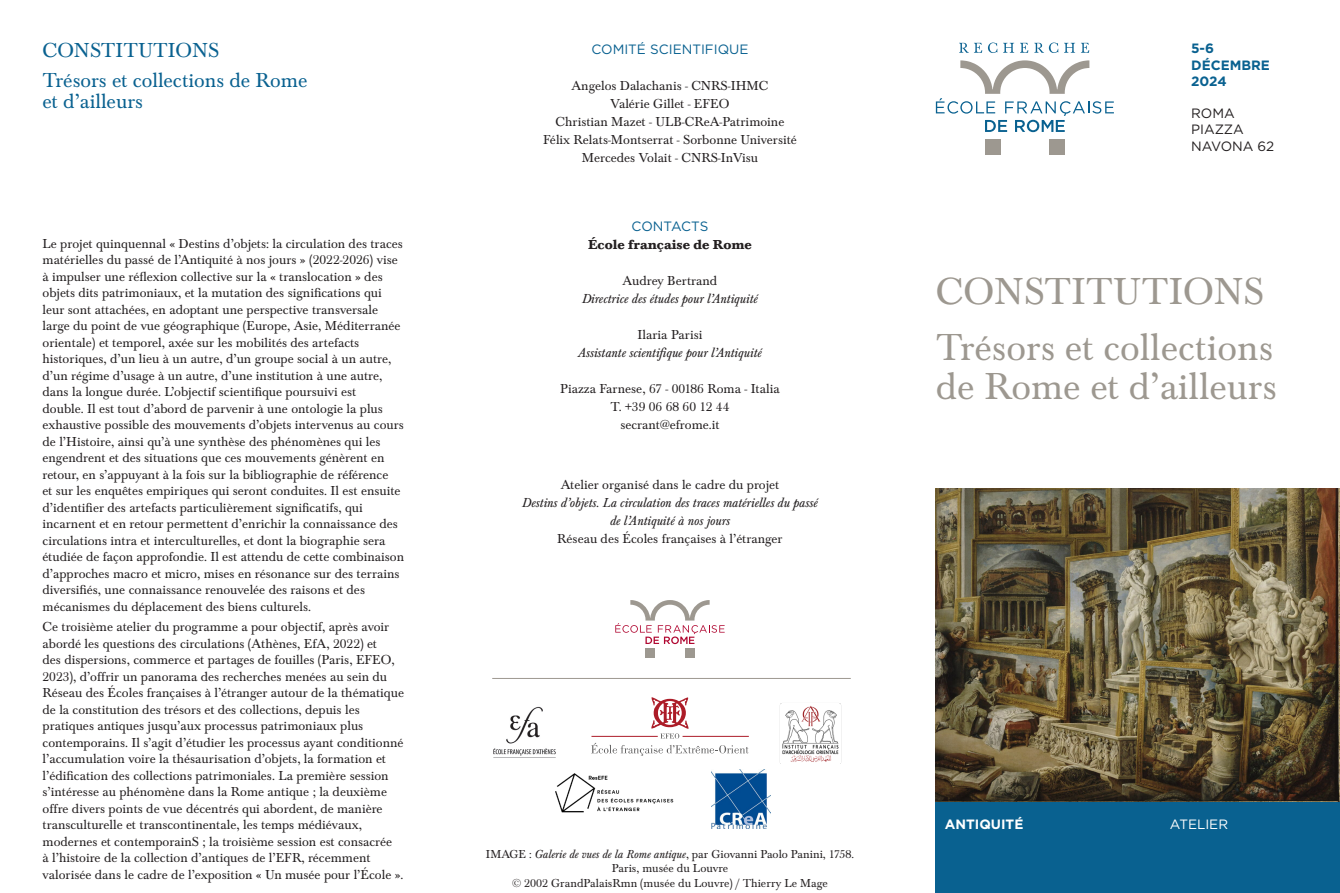
<style>
.page{position:relative;width:1340px;height:893px;background:#fff}
.page>*{position:absolute;margin:0;border:0;box-sizing:border-box;transform-origin:0 0}
.t1{font:39px/39px "Baskerville Std";color:#9d9890}
.t2{font:21px/21px "Baskerville Std";color:#096190}
.t3{font:13.5px/16.5px "Baskerville Std";color:#231f20}
.t4{font:italic 13.5px "Baskerville Std";color:#231f20}
.t5{font:13.5px "Gotham";color:#096190}
.t6{font:700 13.5px "Baskerville Std";color:#231f20}
.t7{font:13.5px "Gotham";color:#231f20}
.t8{font:700 13.5px "Gotham";color:#096190}
.t9{font:700 13.5px "Gotham";color:#fff}
.t10{font:13.5px "Gotham";color:#fff}
.t11{font:12px/14.4px "Baskerville Std";color:#231f20;text-align:center}
.s1{font-style:italic}
</style>
<div class="page">
<img style="left:935px;top:489px;width:404px;height:314px">
<div style="left:935px;top:803px;width:404px;height:90px;background:#096190"></div>
<svg style="left:959px;top:43px;width:38px;height:10px"></svg>
<svg style="left:1003px;top:43px;width:11px;height:10px"></svg>
<svg style="left:1020px;top:43px;width:8px;height:10px"></svg>
<svg style="left:1034px;top:43px;width:24px;height:10px"></svg>
<svg style="left:1064px;top:43px;width:25px;height:10px"></svg>
<div style="left:985px;top:140px;width:15px;height:15px;background:#9d9890"></div>
<div style="left:1049px;top:140px;width:15px;height:15px;background:#9d9890"></div>
<svg style="left:935px;top:60px;width:178px;height:72px"></svg>
<hr style="left:492px;top:678px;width:358px;height:1px;background:#9d9890">
<img style="left:779px;top:703px;width:63px;height:59px">
<svg style="left:591px;top:697px;width:157px;height:59px"></svg>
<img style="left:555px;top:773px;width:119px;height:40px">
<img style="left:493px;top:706px;width:63px;height:52px">
<div style="left:645px;top:649px;width:10px;height:9px;background:#9d9890"></div>
<div style="left:685px;top:649px;width:9px;height:9px;background:#9d9890"></div>
<svg style="left:615px;top:600px;width:109px;height:44px"></svg>
<img style="left:711px;top:769px;width:59px;height:59px">
<p class="t2" style="left:43px;top:40px;width:178px">CONSTITUTIONS</p>
<p class="t2" style="left:43px;top:70px;width:266px">Trésors et collections de Rome et d’ailleurs</p>
<p class="t3" style="left:43px;top:235px;width:363px">Le projet quinquennal « Destins d’objets: la circulation des traces matérielles du passé de l’Antiquité à nos jours » (2022-2026) vise à impulser une réflexion collective sur la « translocation » des objets dits patrimoniaux, et la mutation des significations qui leur sont attachées, en adoptant une perspective transversale large du point de vue géographique (Europe, Asie, Méditerranée orientale) et temporel, axée sur les mobilités des artefacts historiques, d’un lieu à un autre, d’un groupe social à un autre, d’un régime d’usage à un autre, d’une institution à une autre, dans la longue durée. L’objectif scientifique poursuivi est<br>double. Il est tout d’abord de parvenir à une ontologie la plus exhaustive possible des mouvements d’objets intervenus au cours de l’Histoire, ainsi qu’à une synthèse des phénomènes qui les engendrent et des situations que ces mouvements génèrent en retour, en s’appuyant à la fois sur la bibliographie de référence<br>et sur les enquêtes empiriques qui seront conduites. Il est ensuite d’identifier des artefacts particulièrement significatifs, qui incarnent et en retour permettent d’enrichir la connaissance des circulations intra et interculturelles, et dont la biographie sera étudiée de façon approfondie. Il est attendu de cette combinaison d’approches macro et micro, mises en résonance sur des terrains diversifiés, une connaissance renouvelée des raisons et des mécanismes du déplacement des biens culturels.</p>
<p class="t3" style="left:43px;top:619px;width:363px">Ce troisième atelier du programme a pour objectif, après avoir abordé les questions des circulations (Athènes, EfA, 2022) et<br>des dispersions, commerce et partages de fouilles (Paris, EFEO, 2023), d’offrir un panorama des recherches menées au sein du Réseau des Écoles françaises à l’étranger autour de la thématique de la constitution des trésors et des collections, depuis les pratiques antiques jusqu’aux processus patrimoniaux plus contemporains. Il s’agit d’étudier les processus ayant conditionné l’accumulation voire la thésaurisation d’objets, la formation et l’édification des collections patrimoniales. La première session s’intéresse au phénomène dans la Rome antique ; la deuxième offre divers points de vue décentrés qui abordent, de manière transculturelle et transcontinentale, les temps médiévaux, modernes et contemporainS ; la troisième session est consacrée<br>à l’histoire de la collection d’antiques de l’EFR, récemment valorisée dans le cadre de l’exposition « Un musée pour l’École ».</p>
<p class="t5" style="left:591px;top:41px;width:159px">COMITÉ SCIENTIFIQUE</p>
<p class="t3" style="left:571px;top:78px;width:198px">Angelos Dalachanis - CNRS-IHMC</p>
<p class="t3" style="left:610px;top:96px;width:120px">Valérie Gillet - EFEO</p>
<p class="t3" style="left:555px;top:114px;width:230px">Christian Mazet - ULB-CReA-Patrimoine</p>
<p class="t3" style="left:543px;top:132px;width:255px">Félix Relats-Montserrat - Sorbonne Université</p>
<p class="t3" style="left:582px;top:150px;width:178px">Mercedes Volait - CNRS-InVisu</p>
<p class="t5" style="left:631px;top:217px;width:78px">CONTACTS</p>
<p class="t6" style="left:588px;top:236px;width:165px">École française de Rome</p>
<p class="t3" style="left:622px;top:272px;width:96px">Audrey Bertrand</p>
<p class="t4" style="left:582px;top:291px;width:177px">Directrice des études pour l’Antiquité</p>
<p class="t3" style="left:637px;top:326px;width:66px">Ilaria Parisi</p>
<p class="t4" style="left:578px;top:345px;width:185px">Assistante scientifique pour l’Antiquité</p>
<p class="t3" style="left:560px;top:380px;width:221px">Piazza Farnese, 67 - 00186 Roma - Italia</p>
<p class="t3" style="left:610px;top:398px;width:120px">T. +39 06 68 60 12 44</p>
<p class="t3" style="left:620px;top:416px;width:101px">secrant@efrome.it</p>
<p class="t3" style="left:560px;top:477px;width:220px">Atelier organisé dans le cadre du projet</p>
<p class="t4" style="left:522px;top:495px;width:297px">Destins d’objets. La circulation des traces matérielles du passé</p>
<p class="t4" style="left:610px;top:513px;width:121px">de l’Antiquité à nos jours</p>
<p class="t3" style="left:557px;top:531px;width:227px">Réseau des Écoles françaises à l’étranger</p>
<p class="t11" style="left:486px;top:847px;width:369px">IMAGE : <span class="s1">Galerie de vues de la Rome antique</span>, par Giovanni Paolo Panini, 1758.<br>Paris, musée du Louvre</p>
<p class="t11" style="left:512px;top:876px;width:317px">© 2002 GrandPalaisRmn (musée du Louvre) / Thierry Le Mage</p>
<p class="t8" style="left:1191px;top:40px;width:24px">5-6</p>
<p class="t8" style="left:1191px;top:56px;width:80px">DÉCEMBRE</p>
<p class="t8" style="left:1191px;top:72px;width:37px">2024</p>
<p class="t7" style="left:1191px;top:105px;width:45px">ROMA</p>
<p class="t7" style="left:1191px;top:121px;width:54px">PIAZZA</p>
<p class="t7" style="left:1191px;top:137px;width:85px">NAVONA 62</p>
<p class="t1" style="left:935px;top:272px;width:330px">CONSTITUTIONS</p>
<p class="t1" style="left:935px;top:328px;width:343px">Trésors et collections de Rome et d’ailleurs</p>
<p class="t9" style="left:944px;top:816px;width:80px">ANTIQUITÉ</p>
<p class="t10" style="left:1169px;top:816px;width:60px">ATELIER</p>
</div>
